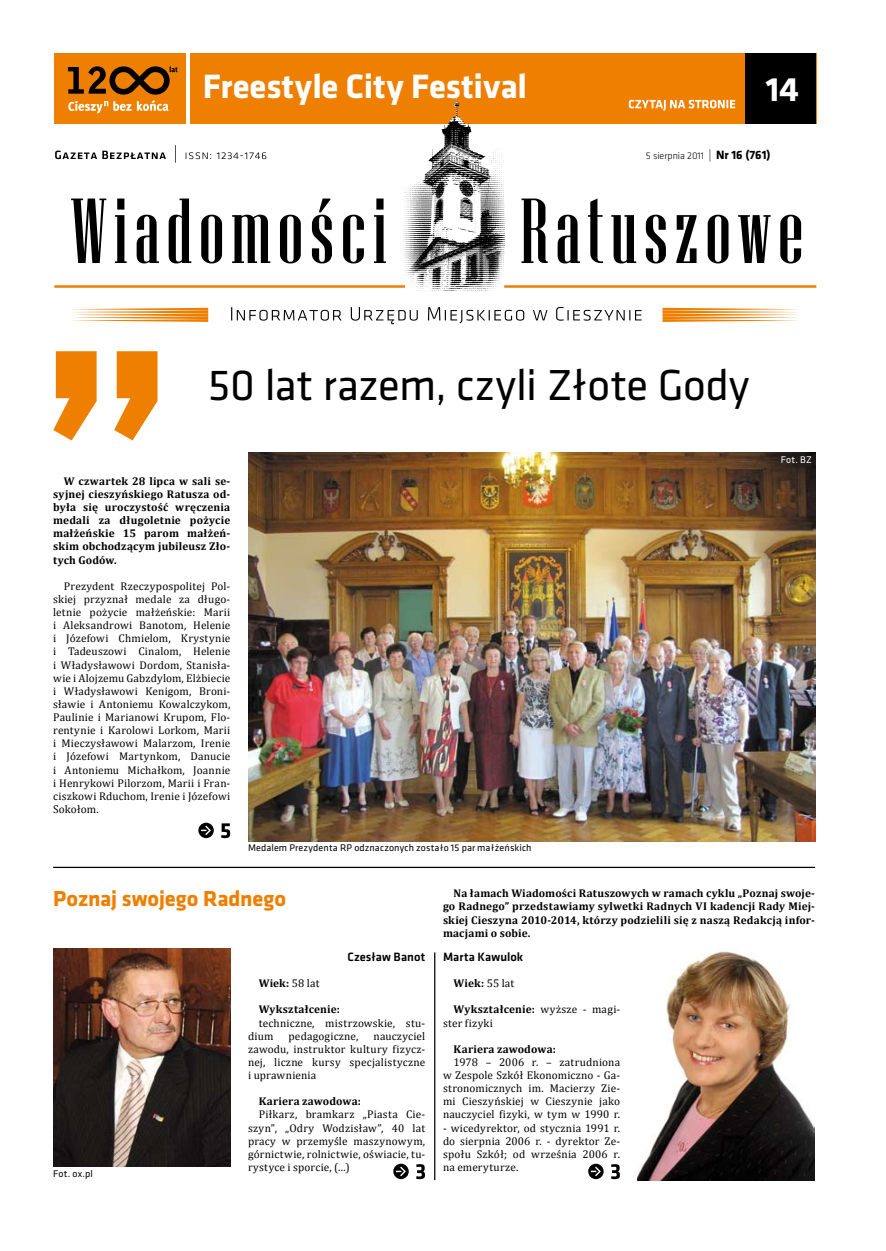
<style>
.page{position:relative;width:886px;height:1251px;background:#fff}
.page>*{position:absolute;margin:0;border:0;box-sizing:border-box;transform-origin:0 0}
.t1{font:45px "Klavika";letter-spacing:-.01em;color:#000}
.t2{font:700 35px "Klavika";letter-spacing:-.005em;color:#fff}
.t3{font:700 22.5px "Klavika";letter-spacing:-.005em;color:#ee7f00}
.t4{font:500 12.5px "Klavika";letter-spacing:.005em;color:#000}
.t5{font:11.25px/13.1px "Cambria";letter-spacing:.02em;color:#000;text-align:justify}
.t6{font:700 11.25px/13.1px "Cambria";letter-spacing:.015em;color:#000;text-align:justify}
.t7{font:10px "Klavika";letter-spacing:.015em;color:#000}
.t8{font:300 10px "Klavika";color:#000}
.t9{font:10px "Klavika";color:#fff}
.s1{font-size:12.5px}
.s2{font-weight:700;font-size:12.5px}
.s3{font-weight:400}
.s4{font-weight:700}
</style>
<div class="page">
<div style="left:54px;top:53px;width:132px;height:71px;background:#ee7f00"></div>
<svg style="left:68px;top:66px;width:110px;height:47px"></svg>
<div style="left:190px;top:53px;width:626px;height:71px;background:#ee7f00"></div>
<hr style="left:54px;top:285px;width:351px;height:3px;background:#ee7f00">
<hr style="left:504px;top:285px;width:312px;height:3px;background:#ee7f00">
<svg style="left:231px;top:307px;width:411px;height:17px"></svg>
<svg style="left:521px;top:199px;width:280px;height:64px"></svg>
<svg style="left:71px;top:199px;width:315px;height:64px"></svg>
<svg style="left:72px;top:308px;width:136px;height:14px"></svg>
<svg style="left:662px;top:308px;width:136px;height:14px"></svg>
<svg style="left:55px;top:145px;width:121px;height:18px"></svg>
<svg style="left:186px;top:152px;width:80px;height:7px"></svg>
<img style="left:403px;top:90px;width:101px;height:199px">
<div style="left:745px;top:53px;width:71px;height:71px;background:#000"></div>
<svg style="left:629px;top:100px;width:106px;height:11px"></svg>
<svg style="left:53px;top:351px;width:104px;height:89px"></svg>
<hr style="left:53px;top:867px;width:762px;height:1px;background:#000">
<hr style="left:434px;top:952px;width:1px;height:228px;background:#000">
<img style="left:53px;top:948px;width:177px;height:219px">
<img style="left:638px;top:951px;width:177px;height:229px">
<img style="left:248px;top:453px;width:567px;height:389px">
<svg style="left:198px;top:823px;width:32px;height:15px"></svg>
<svg style="left:393px;top:1164px;width:32px;height:15px"></svg>
<svg style="left:588px;top:1164px;width:32px;height:15px"></svg>
<h2 class="t2" style="left:203px;top:61px;width:326px">Freestyle City Festival</h2>
<h2 class="t2" style="left:766px;top:64px;width:35px">14</h2>
<p class="t8" style="left:646px;top:149px;width:126px">5 sierpnia 2011 <span class="s1">|</span> <span class="s2">Nr 16 (761)</span></p>
<h1 class="t1" style="left:208px;top:355px;width:543px">50 lat razem, czyli Złote Gody</h1>
<p class="t6" style="left:53px;top:474px;width:179px;text-indent:11px">W czwartek 28 lipca w sali se&shy;syjnej cieszyńskiego Ratusza od&shy;była się uroczystość wręczenia medali za długoletnie pożycie małżeńskie 15 parom małżeń&shy;skim obchodzącym jubileusz Zło&shy;tych Godów.</p>
<p class="t5" style="left:53px;top:579px;width:179px;text-indent:11px">Prezydent Rzeczypospolitej Pol&shy;skiej przyznał medale za długo&shy;letnie pożycie małżeńskie: Marii i Aleksandrowi Banotom, Helenie i Józefowi Chmielom, Krystynie i Tadeuszowi Cinalom, Helenie i Władysławowi Dordom, Stanisła&shy;wie i Alojzemu Gabzdylom, Elżbiecie i Władysławowi Kenigom, Broni&shy;sławie i Antoniemu Kowalczykom, Paulinie i Marianowi Krupom, Flo&shy;rentynie i Karolowi Lorkom, Marii i Mieczysławowi Malarzom, Irenie i Józefowi Martynkom, Danucie i Antoniemu Michałkom, Joannie i Henrykowi Pilorzom, Marii i Fran&shy;ciszkowi Rduchom, Irenie i Józefowi Sokołom.</p>
<p class="t7" style="left:248px;top:841px;width:285px">Medalem Prezydenta RP odznaczonych zostało 15 par małżeńskich</p>
<p class="t9" style="left:781px;top:453px;width:33px">Fot. BZ</p>
<h3 class="t3" style="left:53px;top:882px;width:234px">Poznaj swojego Radnego</h3>
<p class="t6" style="left:443px;top:887px;width:374px;text-indent:11px">Na łamach Wiadomości Ratuszowych w ramach cyklu „Poznaj swoje&shy;go Radnego” przedstawiamy sylwetki Radnych VI kadencji Rady Miej&shy;skiej Cieszyna 2010-2014, którzy podzielili się z naszą Redakcją infor&shy;macjami o sobie.</p>
<p class="t4" style="left:443px;top:948px;width:82px">Marta Kawulok</p>
<p class="t6" style="left:454px;top:976px;width:62px">Wiek: <span class="s3">55 lat</span></p>
<p class="t5" style="left:443px;top:1003px;width:179px;text-indent:11px"><span class="s4">Wykształcenie:</span> wyższe - magi&shy;ster fizyki</p>
<p class="t6" style="left:454px;top:1042px;width:104px">Kariera zawodowa:</p>
<p class="t5" style="left:443px;top:1055px;width:179px;text-indent:11px">1978 – 2006 r. – zatrudniona w Zespole Szkół Ekonomiczno - Ga&shy;stronomicznych im. Macierzy Zie&shy;mi Cieszyńskiej w Cieszynie jako nauczyciel fizyki, w tym w 1990 r.</p>
<p class="t5" style="left:443px;top:1121px;width:179px">- wicedyrektor, od stycznia 1991 r. do sierpnia 2006 r. - dyrektor Ze&shy;społu Szkół; od września 2006 r. na emeryturze.</p>
<p class="t4" style="left:347px;top:948px;width:79px">Czesław Banot</p>
<p class="t6" style="left:259px;top:976px;width:62px">Wiek: <span class="s3">58 lat</span></p>
<p class="t6" style="left:259px;top:1003px;width:83px">Wykształcenie:</p>
<p class="t5" style="left:248px;top:1016px;width:179px;text-indent:11px">techniczne, mistrzowskie, stu&shy;dium</p>
<p class="t5" style="left:248px;top:1029px;width:179px;text-indent:125px">nauczyciel zawodu, instruktor kultury fizycz&shy;nej, liczne kursy specjalistyczne i uprawnienia</p>
<p class="t6" style="left:259px;top:1094px;width:104px">Kariera zawodowa:</p>
<p class="t5" style="left:248px;top:1108px;width:179px;text-indent:11px">Piłkarz, bramkarz „Piasta Cie&shy;szyn”, „Odry Wodzisław”, 40 lat pracy w przemyśle maszynowym, górnictwie, rolnictwie, oświacie, tu&shy;rystyce i sporcie, (...)</p>
<p class="t5" style="left:289px;top:1029px;width:71px">pedagogiczne,</p>
<p class="t7" style="left:53px;top:1166px;width:41px">Fot. ox.pl</p>
</div>
